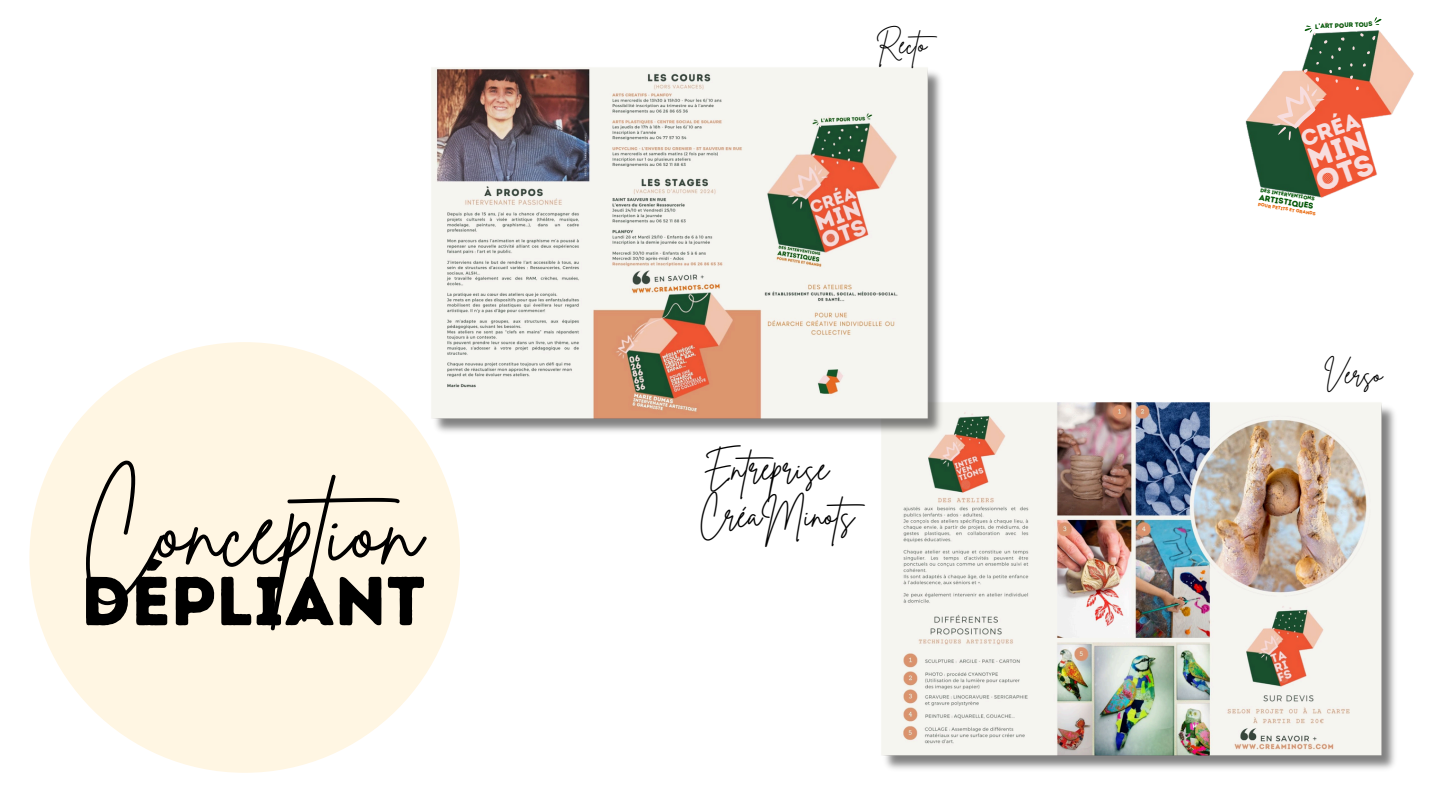
<style>
.page{position:relative;width:1440px;height:810px;background:#fff}
.page>*{position:absolute;margin:0;border:0;box-sizing:border-box;transform-origin:0 0}
.t1{font:100px "Brittany Signature";color:#000}
.t2{font:69px "Intro Rust Base";color:#000}
.t3{font:34px "Brittany Signature";color:#000}
.t4{font:29.6px/24.3px "Intro Rust Base";color:#f7ddde}
.t5{font:26px "Brittany Signature";color:#000}
.t6{font:22.2px "Intro Rust Base";color:#f7ddde}
.t7{font:8.1px "Intro Rust Base";color:#055808}
.t8{font:6.5px "Intro Rust Base";color:#055808}
.t9{font:5.3px "Intro Rust Base";color:#055808}
.t10{font:4.7px "Intro Rust Base";color:#e96b10}
</style>
<div class="page">
<div style="left:29px;top:342px;width:431px;height:431px;background:#fff6e3;border-radius:50%"></div>
<img style="left:881px;top:402px;width:514px;height:367px">
<img style="left:431px;top:67px;width:520px;height:371px">
<img style="left:1245px;top:19px;width:169px;height:179px">
<svg style="left:1318px;top:169px;width:20px;height:20px"></svg>
<svg style="left:1270px;top:17px;width:111px;height:124px"></svg>
<h6 class="t1" style="left:81px;top:464px;width:347px">Conception</h6>
<p class="t2" style="left:81px;top:560px;width:346px">DÉPLIANT</p>
<p class="t5" style="left:876px;top:27px;width:70px">Recto</p>
<p class="t3" style="left:704px;top:445px;width:126px">Entreprise</p>
<p class="t3" style="left:699px;top:492px;width:177px">CréaMinots</p>
<p class="t8" style="left:1315px;top:22px;width:59px;rotate:-2deg">l’art pour tous</p>
<p class="t6" style="left:1297px;top:127px;width:63px;rotate:-19deg">Créa</p>
<p class="t4" style="left:1305px;top:148px;width:62px;rotate:-19deg">MIN<br>OTS</p>
<p class="t9" style="left:1261px;top:187px;width:56px;rotate:9deg">DES INTERVENTIONS</p>
<p class="t10" style="left:1259px;top:202px;width:60px;rotate:9deg">POUR PETITS ET GRANDS</p>
<h4 class="t7" style="left:1260px;top:193px;width:56px;rotate:9deg">ARTISTIQUES</h4>
<h5 class="t5" style="left:1324px;top:357px;width:60px">Verso</h5>
</div>
